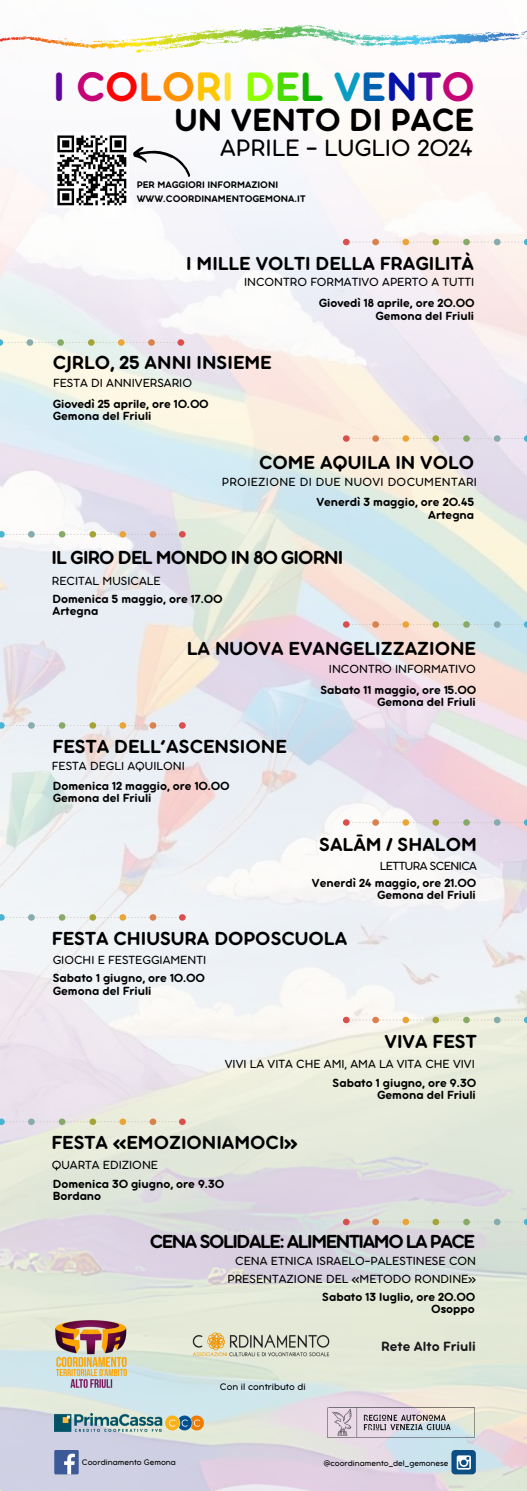
<style>
.page{position:relative;width:527px;height:1491px;background:#fff}
.page>*{position:absolute;margin:0;border:0;box-sizing:border-box;transform-origin:0 0}
.t1{font:44.62px "Aristotelica Pro Tx Bld";color:#5e059d}
.t2{font:34.81px "Aristotelica Pro Tx Bld";color:#000}
.t3{font:25.75px "Aristotelica Pro Tx";color:#000}
.t4{font:20.5px "Aristotelica Pro Tx Bld";color:#000}
.t5{font:20.5px "Aristotelica Pro Tx Bld";letter-spacing:-.065em;color:#000}
.t6{font:20.5px "Aristotelica Pro Tx Bld";letter-spacing:-.04em;color:#000}
.t7{font:14.56px "Aristotelica Pro Tx Bld";color:#1a171b}
.t8{font:12.81px "Aristotelica Pro Tx Bld";color:#000}
.t9{font:12.81px/17.3px "Aristotelica Pro Tx";color:#000;text-align:center}
.t10{font:12.81px "Aristotelica Pro Tx";letter-spacing:.025em;color:#000}
.t11{font:12.81px "Aristotelica Pro Tx";letter-spacing:-.04em;color:#000}
.t12{font:10.38px "Aristotelica Pro Tx Bld";color:#000}
.t13{font:10.25px "Aristotelica Pro Tx";color:#000}
.t14{font:8.75px "Aristotelica Pro Tx";color:#000}
.s1{color:#c50475}
.s2{color:#fc0202}
.s3{color:#fd6407}
.s4{color:#fe9104}
.s5{color:#fec601}
.s6{color:#ffe039}
.s7{color:#8fff00}
.s8{color:#4cdb00}
.s9{color:#0faf02}
.s10{color:#0a9dc4}
.s11{color:#0260af}
.s12{color:#0113a9}
</style>
<div class="page">
<img style="left:0;top:24px;width:526px;height:1466px">
<img style="left:0;top:25px;width:526px;height:28px">
<svg style="left:342px;top:435px;width:184px;height:7px"></svg>
<svg style="left:0;top:531px;width:186px;height:6px"></svg>
<svg style="left:342px;top:621px;width:184px;height:6px"></svg>
<svg style="left:0;top:339px;width:184px;height:7px"></svg>
<svg style="left:0;top:722px;width:186px;height:6px"></svg>
<svg style="left:342px;top:819px;width:184px;height:6px"></svg>
<svg style="left:0;top:914px;width:186px;height:6px"></svg>
<svg style="left:342px;top:1016px;width:184px;height:7px"></svg>
<svg style="left:0;top:1118px;width:186px;height:6px"></svg>
<svg style="left:342px;top:1218px;width:184px;height:7px"></svg>
<img style="left:191px;top:1329px;width:140px;height:32px">
<img style="left:46px;top:1292px;width:85px;height:113px">
<svg style="left:131px;top:143px;width:64px;height:34px"></svg>
<img style="left:54px;top:1412px;width:150px;height:19px">
<svg style="left:342px;top:239px;width:184px;height:6px"></svg>
<img style="left:327px;top:1407px;width:147px;height:30px">
<div style="left:54px;top:1449px;width:25px;height:25px;background:#3d5a98"></div>
<svg style="left:64px;top:1453px;width:11px;height:21px"></svg>
<div style="left:451px;top:1449px;width:24px;height:25px;background:#0d4f83;border-radius:4px"></div>
<svg style="left:456px;top:1455px;width:14px;height:14px"></svg>
<img style="left:54px;top:133px;width:75px;height:74px">
<h4 class="t1" style="left:53px;top:72px;width:422px">I <span class="s1">C</span><span class="s2">O</span><span class="s3">L</span><span class="s4">O</span><span class="s5">R</span><span class="s6">I</span> <span class="s7">D</span><span class="s8">E</span><span class="s9">L</span> <span class="s10">V</span><span class="s11">E</span><span class="s12">N</span>T<span class="s1">O</span></h4>
<p class="t2" style="left:174px;top:109px;width:300px">UN VENTO DI PACE</p>
<p class="t3" style="left:220px;top:140px;width:254px">APRILE - LUGLIO 2024</p>
<p class="t12" style="left:137px;top:181px;width:143px">PER MAGGIORI INFORMAZIONI</p>
<p class="t12" style="left:137px;top:196px;width:170px">WWW.COORDINAMENTOGEMONA.IT</p>
<p class="t4" style="left:186px;top:257px;width:289px">I MILLE VOLTI DELLA FRAGILITÀ</p>
<h4 class="t9" style="left:244px;top:275px;width:231px">INCONTRO FORMATIVO APERTO A TUTTI</h4>
<h3 class="t8" style="left:318px;top:299px;width:157px">Giovedì 18 aprile, ore 20.00</h3>
<p class="t8" style="left:375px;top:312px;width:100px">Gemona del Friuli</p>
<h6 class="t4" style="left:53px;top:355px;width:220px">CJRLO, 25 ANNI INSIEME</h6>
<p class="t9" style="left:53px;top:375px;width:140px">FESTA DI ANNIVERSARIO</p>
<p class="t8" style="left:53px;top:399px;width:157px">Giovedì 25 aprile, ore 10.00</p>
<p class="t8" style="left:53px;top:412px;width:100px">Gemona del Friuli</p>
<h4 class="t4" style="left:259px;top:455px;width:216px">COME AQUILA IN VOLO</h4>
<h6 class="t10" style="left:222px;top:478px;width:256px">PROIEZIONE DI DUE NUOVI DOCUMENTARI</h6>
<p class="t8" style="left:316px;top:498px;width:159px">Venerdì 3 maggio, ore 20.45</p>
<p class="t8" style="left:428px;top:510px;width:47px">Artegna</p>
<p class="t6" style="left:51px;top:550px;width:293px">IL GIRO DEL MONDO IN 80 GIORNI</p>
<h6 class="t9" style="left:52px;top:573px;width:110px">RECITAL MUSICALE</h6>
<p class="t8" style="left:52px;top:594px;width:171px">Domenica 5 maggio, ore 17.00</p>
<p class="t8" style="left:52px;top:607px;width:47px">Artegna</p>
<p class="t4" style="left:187px;top:641px;width:290px">LA NUOVA EVANGELIZZAZIONE</p>
<p class="t8" style="left:320px;top:685px;width:157px">Sabato 11 maggio, ore 15.00</p>
<h4 class="t8" style="left:377px;top:697px;width:100px">Gemona del Friuli</h4>
<h6 class="t9" style="left:328px;top:661px;width:148px">INCONTRO INFORMATIVO</h6>
<h4 class="t4" style="left:52px;top:739px;width:235px">FESTA DELL’ASCENSIONE</h4>
<h6 class="t9" style="left:52px;top:758px;width:134px">FESTA DEGLI AQUILONI</h6>
<p class="t8" style="left:53px;top:781px;width:178px">Domenica 12 maggio, ore 10.00</p>
<p class="t8" style="left:53px;top:793px;width:100px">Gemona del Friuli</p>
<p class="t4" style="left:319px;top:838px;width:159px">SALĀM / SHALOM</p>
<p class="t8" style="left:312px;top:878px;width:165px">Venerdì 24 maggio, ore 21.00</p>
<p class="t8" style="left:377px;top:890px;width:100px">Gemona del Friuli</p>
<h4 class="t11" style="left:379px;top:861px;width:99px">LETTURA SCENICA</h4>
<p class="t4" style="left:52px;top:931px;width:296px">FESTA CHIUSURA DOPOSCUOLA</p>
<p class="t9" style="left:53px;top:952px;width:155px">GIOCHI E FESTEGGIAMENTI</p>
<h6 class="t8" style="left:53px;top:974px;width:153px">Sabato 1 giugno, ore 10.00</h6>
<p class="t8" style="left:53px;top:986px;width:100px">Gemona del Friuli</p>
<h6 class="t4" style="left:384px;top:1034px;width:93px">VIVA FEST</h6>
<p class="t8" style="left:332px;top:1078px;width:144px">Sabato 1 giugno, ore 9.30</p>
<p class="t8" style="left:377px;top:1090px;width:100px">Gemona del Friuli</p>
<p class="t9" style="left:225px;top:1055px;width:251px">VIVI LA VITA CHE AMI, AMA LA VITA CHE VIVI</p>
<h4 class="t4" style="left:51px;top:1135px;width:248px">FESTA «EMOZIONIAMOCI»</h4>
<h6 class="t9" style="left:52px;top:1156px;width:108px">QUARTA EDIZIONE</h6>
<p class="t8" style="left:53px;top:1179px;width:172px">Domenica 30 giugno, ore 9.30</p>
<p class="t8" style="left:53px;top:1191px;width:50px">Bordano</p>
<p class="t5" style="left:149px;top:1235px;width:326px">CENA SOLIDALE: ALIMENTIAMO LA PACE</p>
<p class="t9" style="left:227px;top:1253px;width:250px">CENA ETNICA ISRAELO-PALESTINESE CON<br>PRESENTAZIONE DEL «METODO RONDINE»</p>
<h4 class="t8" style="left:322px;top:1292px;width:154px">Sabato 13 luglio, ore 20.00</h4>
<h6 class="t8" style="left:430px;top:1304px;width:45px">Osoppo</h6>
<p class="t13" style="left:220px;top:1383px;width:87px">Con il contributo di</p>
<p class="t7" style="left:381px;top:1341px;width:96px">Rete Alto Friuli</p>
<h4 class="t14" style="left:82px;top:1459px;width:95px">Coordinamento Gemona</h4>
<h6 class="t14" style="left:323px;top:1459px;width:126px">@coordinamento_del_gemonese</h6>
</div>
